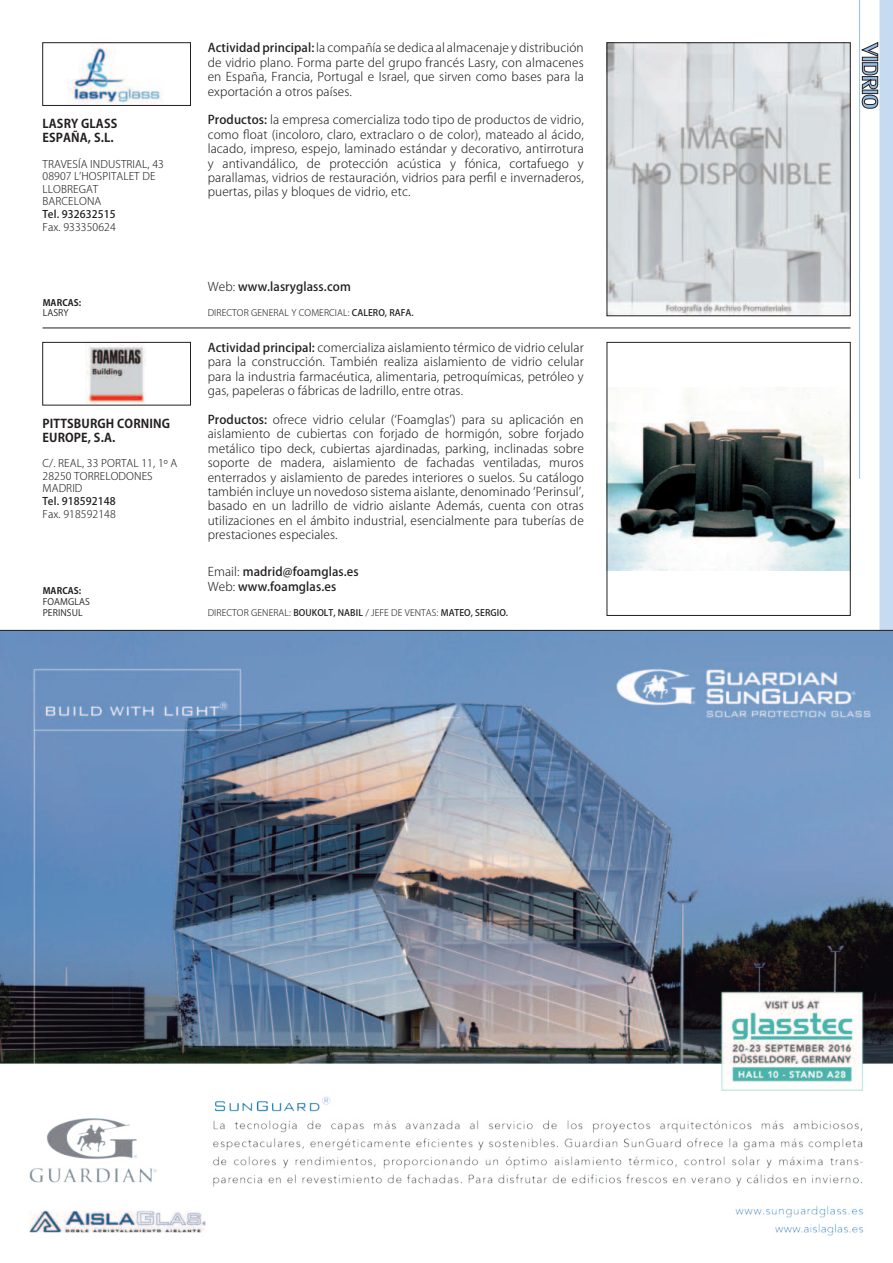
<style>
.page{position:relative;width:893px;height:1263px;background:#fff}
.page>*{position:absolute;margin:0;border:0;box-sizing:border-box;transform-origin:0 0}
.t1{font:300 12px/14.4px "Koz Go Pro";letter-spacing:.01em;color:#231f20;text-align:justify}
.t2{font:500 12px/14.4px "Koz Go Pro";letter-spacing:.01em;color:#231f20}
.t3{font:700 12px/14.4px "Koz Go Pro";letter-spacing:.01em;color:#231f20}
.t4{font:300 10.5px/12.6px "Koz Go Pro";letter-spacing:.01em;color:#231f20}
.t5{font:500 10.5px "Koz Go Pro";letter-spacing:.01em;color:#231f20}
.t6{font:300 9px "Koz Go Pro";letter-spacing:.01em;color:#231f20}
.t7{font:9px/10.8px "Koz Go Pro";letter-spacing:.01em;color:#231f20}
.t8{font:700 9px "Koz Go Pro";letter-spacing:.01em;color:#231f20}
.s1{font-weight:500}
.s2{font-weight:300}
</style>
<div class="page">
<hr style="left:43px;top:328px;width:807px;height:1px;background:#231f20">
<img style="left:609px;top:45px;width:239px;height:269px">
<img style="left:67px;top:45px;width:94px;height:59px">
<div style="left:43px;top:43px;width:148px;height:63px;border:1px solid #231f20"></div>
<img style="left:609px;top:387px;width:239px;height:184px">
<div style="left:607px;top:342px;width:243px;height:274px;border:1px solid #231f20"></div>
<img style="left:85px;top:344px;width:61px;height:59px">
<div style="left:43px;top:342px;width:148px;height:63px;border:1px solid #231f20"></div>
<svg style="left:862px;top:0;width:31px;height:630px"></svg>
<hr style="left:859px;top:0;width:1px;height:479px;background:#93bde5">
<img style="left:0;top:631px;width:893px;height:605px">
<hr style="left:0;top:630px;width:893px;height:1px;background:#231f20">
<p class="t3" style="left:43px;top:117px;width:76px">LASRY GLASS<br>ESPAÑA, S.L.</p>
<p class="t4" style="left:43px;top:157px;width:123px">TRAVESÍA INDUSTRIAL, 43<br>08907 L’HOSPITALET DE<br>LLOBREGAT<br>BARCELONA</p>
<p class="t5" style="left:43px;top:207px;width:75px">Tel. 932632515</p>
<p class="t4" style="left:43px;top:220px;width:75px">Fax. 933350624</p>
<p class="t8" style="left:43px;top:296px;width:40px">MARCAS:</p>
<p class="t7" style="left:43px;top:308px;width:27px">LASRY</p>
<p class="t3" style="left:43px;top:417px;width:129px">PITTSBURGH CORNING<br>EUROPE, S.A.</p>
<p class="t4" style="left:43px;top:457px;width:136px">C/. REAL, 33 PORTAL 11, 1º A<br>28250 TORRELODONES<br>MADRID</p>
<p class="t5" style="left:43px;top:494px;width:75px">Tel. 918592148</p>
<p class="t4" style="left:43px;top:507px;width:75px">Fax. 918592148</p>
<p class="t8" style="left:43px;top:585px;width:40px">MARCAS:</p>
<p class="t7" style="left:43px;top:597px;width:49px">FOAMGLAS<br>PERINSUL</p>
<p class="t1" style="left:208px;top:41px;width:378px"><span class="s1">Actividad principal:</span> la compañía se dedica al almacenaje y distribución de vidrio plano. Forma parte del grupo francés Lasry, con almacenes en España, Francia, Portugal e Israel, que sirven como bases para la exportación a otros países.</p>
<p class="t1" style="left:208px;top:113px;width:378px"><span class="s1">Productos:</span> la empresa comercializa todo tipo de productos de vidrio, como 昀氀oat (incoloro, claro, extraclaro o de color), mateado al ácido, lacado, impreso, espejo, laminado estándar y decorativo, antirrotura y antivandálico, de protección acústica y fónica, cortafuego y parallamas, vidrios de restauración, vidrios para per昀椀l e invernaderos, puertas, pilas y bloques de vidrio, etc.</p>
<p class="t2" style="left:208px;top:280px;width:145px"><span class="s2">Web:</span> www.lasryglass.com</p>
<p class="t6" style="left:208px;top:307px;width:207px">DIRECTOR GENERAL Y COMERCIAL: <span class="s1">CALERO, RAFA.</span></p>
<p class="t1" style="left:208px;top:340px;width:378px"><span class="s1">Actividad principal:</span> comercializa aislamiento térmico de vidrio celular para la construcción. También realiza aislamiento de vidrio celular para la industria farmacéutica, alimentaria, petroquímicas, petróleo y gas, papeleras o fábricas de ladrillo, entre otras.</p>
<p class="t1" style="left:208px;top:412px;width:378px"><span class="s1">Productos:</span> ofrece vidrio celular (‘Foamglas’) para su aplicación en aislamiento de cubiertas con forjado de hormigón, sobre forjado metálico tipo deck, cubiertas ajardinadas, parking, inclinadas sobre soporte de madera, aislamiento de fachadas ventiladas, muros enterrados y aislamiento de paredes interiores o suelos. Su catálogo también incluye un novedoso sistema aislante, denominado ‘Perinsul’, basado en un ladrillo de vidrio aislante Además, cuenta con otras utilizaciones en el ámbito industrial, esencialmente para tuberías de prestaciones especiales.</p>
<p class="t2" style="left:208px;top:565px;width:153px"><span class="s2">Email:</span> madrid@foamglas.es<br><span class="s2">Web:</span> www.foamglas.es</p>
<p class="t6" style="left:208px;top:606px;width:302px">DIRECTOR GENERAL: <span class="s1">BOUKOLT, NABIL</span> / JEFE DE VENTAS: <span class="s1">MATEO, SERGIO.</span></p>
</div>
